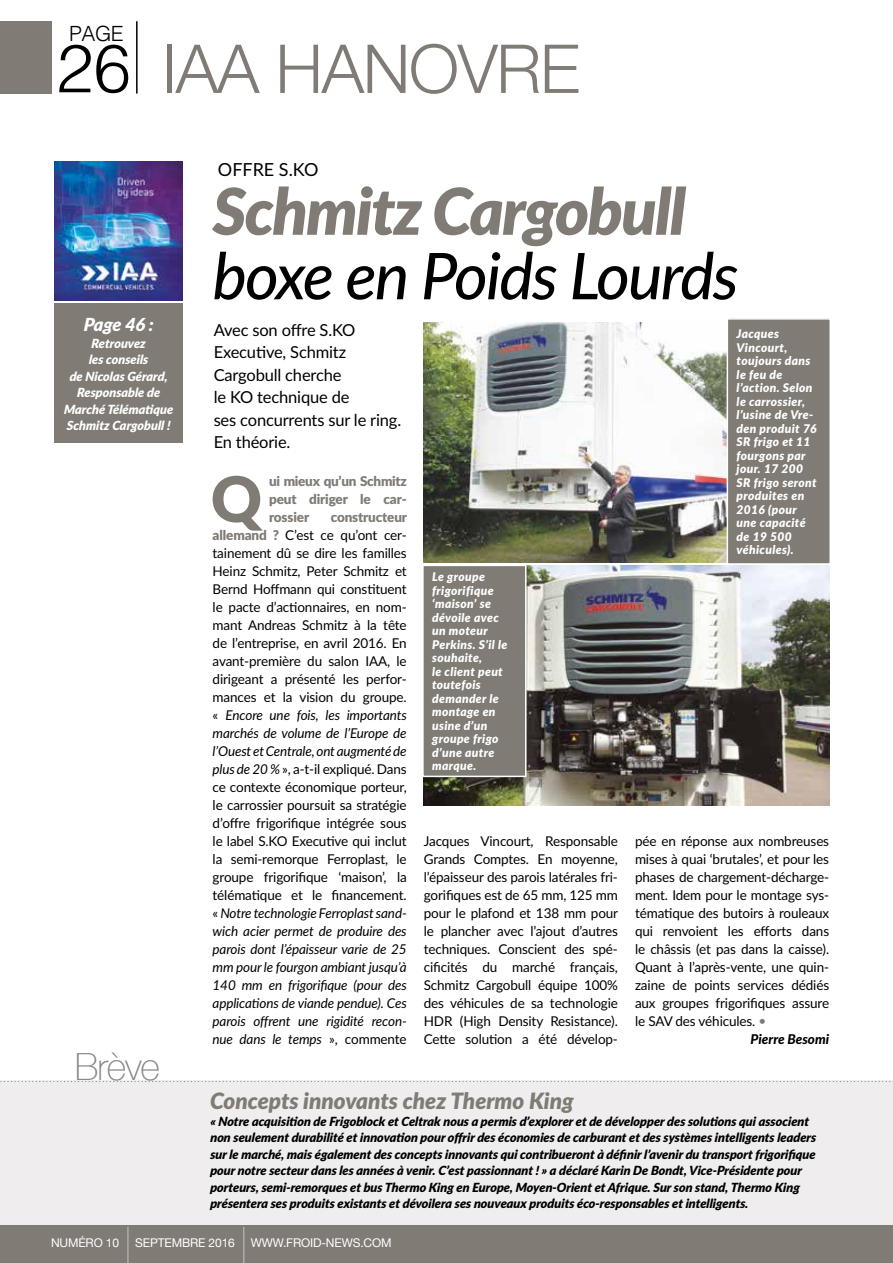
<style>
.page{position:relative;width:893px;height:1263px;background:#fff}
.page>*{position:absolute;margin:0;border:0;box-sizing:border-box;transform-origin:0 0}
.t1{font:300 67.5px "Helvetica Neue";letter-spacing:-.02em;color:#807b75}
.t2{font:300 67.5px "Helvetica";color:#000}
.t3{font:italic 500 64.5px "Lato";letter-spacing:-.025em;color:#000}
.t4{font:italic 900 64.5px "Lato";letter-spacing:-.025em;color:#807b75}
.t5{font:900 62.85px "Lato";color:#807b75}
.t6{font:100 37.5px "Helvetica Neue";letter-spacing:-.03em;color:#878787}
.t7{font:italic 900 22.5px "Lato";color:#807b75}
.t8{font:300 21px "Helvetica";color:#000}
.t9{font:18px "Lato";color:#000}
.t10{font:italic 900 18px "Lato";color:#fff}
.t11{font:16.5px/22.5px "Lato";letter-spacing:-.01em;color:#000}
.t12{font:13.5px/18px "Lato";letter-spacing:-.01em;color:#000;text-align:justify}
.t13{font:900 13.5px/18px "Lato";letter-spacing:-.01em;color:#807b75;text-align:justify}
.t14{font:italic 800 13.5px "Lato";color:#000}
.t15{font:italic 900 12.6px/16.5px "Lato";color:#000}
.t16{font:italic 900 12.6px/16.5px "Lato";color:#fff;text-align:center}
.t17{font:italic 900 12px/13.5px "Lato";letter-spacing:.03em;color:#fff}
.t18{font:12px "Helvetica Neue";letter-spacing:-.01em;color:#fff}
.s1{font-weight:900;color:#807b75}
.s2{font-style:italic}
.s3{color:#807b75}
</style>
<div class="page">
<div style="left:0;top:1081px;width:893px;height:182px;background:#efeded"></div>
<svg style="left:0;top:1081px;width:893px;height:1px"></svg>
<div style="left:0;top:21px;width:51px;height:73px;background:#807b75"></div>
<hr style="left:136px;top:21px;width:2px;height:73px;background:#000">
<div style="left:0;top:1225px;width:892px;height:38px;background:#807b75"></div>
<hr style="left:128px;top:1227px;width:1px;height:36px;background:#fff">
<hr style="left:243px;top:1227px;width:1px;height:36px;background:#fff">
<div style="left:54px;top:304px;width:129px;height:139px;background:#807b75"></div>
<img style="left:423px;top:322px;width:304px;height:240px">
<img style="left:423px;top:565px;width:406px;height:240px">
<div style="left:727px;top:319px;width:103px;height:245px;background:#807b75"></div>
<div style="left:727px;top:318px;width:104px;height:247px;border:2px solid #fff"></div>
<div style="left:423px;top:565px;width:103px;height:211px;background:#807b75"></div>
<div style="left:422px;top:565px;width:104px;height:212px;border:2px solid #fff"></div>
<img style="left:54px;top:162px;width:129px;height:139px">
<h3 class="t8" style="left:69px;top:15px;width:56px">PAGE</h3>
<h1 class="t2" style="left:56px;top:11px;width:77px">26</h1>
<h1 class="t1" style="left:162px;top:14px;width:419px">IAA HANOVRE</h1>
<h3 class="t9" style="left:218px;top:157px;width:102px">OFFRE S.KO</h3>
<h2 class="t4" style="left:213px;top:163px;width:475px">Schmitz Cargobull</h2>
<h2 class="t3" style="left:213px;top:230px;width:527px">boxe en Poids Lourds</h2>
<h3 class="t10" style="left:83px;top:311px;width:74px">Page 46 :</h3>
<p class="t16" style="left:64px;top:334px;width:112px">Retrouvez<br>les conseils<br>de Nicolas Gérard,<br>Responsable de<br>Marché Télématique<br>Schmitz Cargobull !</p>
<p class="t17" style="left:737px;top:327px;width:82px">Jacques<br>Vincourt, toujours dans le feu de l’action. Selon le carrossier, l’usine de Vre&shy;den produit 76<br>SR frigo et 11 fourgons par jour. 17 200<br>SR frigo seront produites en<br>2016 (pour une capacité de 19 500 véhicules).</p>
<p class="t17" style="left:432px;top:569px;width:77px">Le groupe frigorifique ‘maison’ se dévoile avec un moteur<br>Perkins. S’il le souhaite,<br>le client peut toutefois demander le montage en usine d’un groupe frigo d’une autre marque.</p>
<p class="t11" style="left:214px;top:318px;width:189px">Avec son offre S.KO<br>Executive, Schmitz<br>Cargobull cherche<br>le KO technique de<br>ses concurrents sur le ring.<br>En théorie.</p>
<h3 class="t5" style="left:211px;top:452px;width:53px">Q</h3>
<p class="t13" style="left:269px;top:471px;width:139px">ui mieux qu’un Schmitz peut diriger le car&shy;rossier</p>
<p class="t12" style="left:213px;top:508px;width:196px;text-indent:118px"><span class="s1">constructeur allemand ?</span> C’est ce qu’ont cer&shy;tainement dû se dire les familles Heinz Schmitz, Peter Schmitz et Bernd Hoffmann qui constituent le pacte d’actionnaires, en nom&shy;mant Andreas Schmitz à la tête de l’entreprise, en avril 2016. En avant-première du salon IAA, le dirigeant a présenté les perfor&shy;mances et la vision du groupe. « <span class="s2">Encore une fois, les importants marchés de volume de l’Europe de l’Ouest et Centrale, ont augmenté de plus de 20 %</span> », a-t-il expliqué. Dans ce contexte économique porteur, le carrossier poursuit sa stratégie d’offre frigorifique intégrée sous le label S.KO Executive qui inclut la semi-remorque Ferroplast, le groupe frigorifique ‘maison’, la télématique et le financement. « <span class="s2">Notre technologie Ferroplast sand&shy;wich acier permet de produire des parois dont l’épaisseur varie de 25 mm pour le fourgon ambiant jusqu’à 140 mm en frigorifique (pour des applications de viande pendue). Ces parois offrent une rigidité recon&shy;nue dans le temps</span> », commente</p>
<p class="t12" style="left:424px;top:832px;width:196px">Jacques Vincourt, Responsable Grands Comptes. En moyenne, l’épaisseur des parois latérales fri&shy;gorifiques est de 65 mm, 125 mm pour le plafond et 138 mm pour le plancher avec l’ajout d’autres techniques. Conscient des spé&shy;cificités du marché français, Schmitz Cargobull équipe 100% des véhicules de sa technologie HDR (High Density Resistance).<br>Cette solution a été dévelop-</p>
<p class="t12" style="left:635px;top:831px;width:196px">pée en réponse aux nombreuses</p>
<p class="t12" style="left:635px;top:849px;width:196px">mises à quai ‘brutales’, et pour les</p>
<p class="t12" style="left:635px;top:867px;width:196px">phases de chargement-décharge-</p>
<p class="t12" style="left:635px;top:885px;width:196px">ment. Idem pour le montage sys-</p>
<p class="t12" style="left:635px;top:903px;width:196px">tématique des butoirs à rouleaux</p>
<p class="t12" style="left:635px;top:921px;width:196px">qui renvoient les efforts dans</p>
<p class="t12" style="left:635px;top:939px;width:196px">le châssis (et pas dans la caisse).</p>
<p class="t12" style="left:635px;top:957px;width:196px">Quant à l’après-vente, une quin-</p>
<p class="t12" style="left:635px;top:975px;width:196px">zaine de points services dédiés</p>
<p class="t12" style="left:635px;top:993px;width:196px">aux groupes frigorifiques assure</p>
<p class="t12" style="left:635px;top:1011px;width:133px">le SAV des véhicules. <span class="s3">•</span></p>
<p class="t14" style="left:751px;top:1029px;width:80px">Pierre Besomi</p>
<h3 class="t6" style="left:75px;top:1038px;width:87px">Brève</h3>
<h3 class="t7" style="left:210px;top:1084px;width:365px">Concepts innovants chez Thermo King</h3>
<p class="t15" style="left:210px;top:1112px;width:608px">« Notre acquisition de Frigoblock et Celtrak nous a permis d’explorer et de développer des solutions qui associent non seulement durabilité et innovation pour offrir des économies de carburant et des systèmes intelligents leaders sur le marché, mais également des concepts innovants qui contribueront à définir l’avenir du transport frigorifique pour notre secteur dans les années à venir. C’est passionnant ! » a déclaré Karin De Bondt, Vice-Présidente pour porteurs, semi-remorques et bus Thermo King en Europe, Moyen-Orient et Afrique. Sur son stand, Thermo King présentera ses produits existants et dévoilera ses nouveaux produits éco-responsables et intelligents.</p>
<p class="t18" style="left:51px;top:1234px;width:70px">NUMÉRO 10</p>
<p class="t18" style="left:135px;top:1234px;width:101px">SEPTEMBRE 2016</p>
<p class="t18" style="left:251px;top:1234px;width:142px">WWW.FROID-NEWS.COM</p>
</div>
